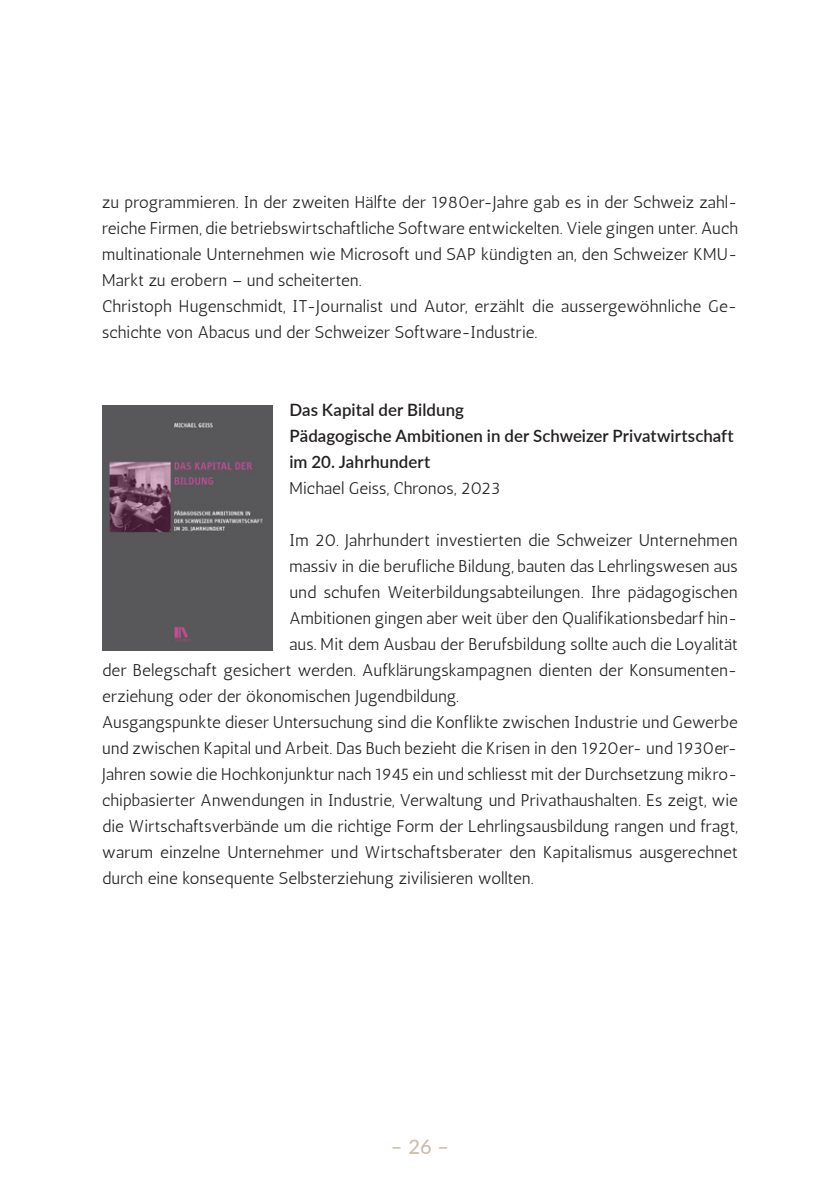
<style>
.page{position:relative;width:840px;height:1191px;background:#fff}
.page>*{position:absolute;margin:0;border:0;box-sizing:border-box;transform-origin:0 0}
.t1{font:500 20px "Lato";color:#cbbeb0}
.t2{font:17px/26px "Antic";letter-spacing:.01em;color:#231f20}
.t3{font:600 17px/26px "Lato";letter-spacing:.005em;color:#231f20}
</style>
<div class="page">
<img style="left:102px;top:405px;width:170px;height:245px">
<p class="t2" style="left:102px;top:189px;width:637px">zu programmieren. In der zweiten Hälfte der 1980er-Jahre gab es in der Schweiz zahl&shy;reiche Firmen, die betriebswirtschaftliche Software entwickelten. Viele gingen unter. Auch multinationale Unternehmen wie Microsoft und SAP kündigten an, den Schweizer KMU-Markt zu erobern – und scheiterten.<br>Christoph Hugenschmidt, IT-Journalist und Autor, erzählt die aussergewöhnliche Ge&shy;schichte von Abacus und der Schweizer Software-Industrie.</p>
<p class="t3" style="left:289px;top:396px;width:445px">Das Kapital der Bildung<br>Pädagogische Ambitionen in der Schweizer Privatwirtschaft im 20. Jahrhundert</p>
<p class="t2" style="left:289px;top:475px;width:212px">Michael Geiss, Chronos, 2023</p>
<p class="t2" style="left:289px;top:527px;width:449px">Im 20. Jahrhundert investierten die Schweizer Unternehmen</p>
<p class="t2" style="left:289px;top:553px;width:449px">massiv in die berufliche Bildung, bauten das Lehrlingswesen aus</p>
<p class="t2" style="left:289px;top:579px;width:449px">und schufen Weiterbildungsabteilungen. Ihre pädagogischen</p>
<p class="t2" style="left:289px;top:605px;width:449px">Ambitionen gingen aber weit über den Qualifikationsbedarf hin-</p>
<p class="t2" style="left:289px;top:631px;width:449px">aus. Mit dem Ausbau der Berufsbildung sollte auch die Loyalität</p>
<p class="t2" style="left:102px;top:657px;width:636px">der Belegschaft gesichert werden. Aufklärungskampagnen dienten der Konsumenten-</p>
<p class="t2" style="left:102px;top:683px;width:358px">erziehung oder der ökonomischen Jugendbildung.</p>
<p class="t2" style="left:102px;top:709px;width:636px">Ausgangspunkte dieser Untersuchung sind die Konflikte zwischen Industrie und Gewerbe</p>
<p class="t2" style="left:102px;top:735px;width:636px">und zwischen Kapital und Arbeit. Das Buch bezieht die Krisen in den 1920er- und 1930er-</p>
<p class="t2" style="left:102px;top:761px;width:636px">Jahren sowie die Hochkonjunktur nach 1945 ein und schliesst mit der Durchsetzung mikro-</p>
<p class="t2" style="left:102px;top:787px;width:636px">chipbasierter Anwendungen in Industrie, Verwaltung und Privathaushalten. Es zeigt, wie</p>
<p class="t2" style="left:102px;top:813px;width:636px">die Wirtschaftsverbände um die richtige Form der Lehrlingsausbildung rangen und fragt,</p>
<p class="t2" style="left:102px;top:839px;width:636px">warum einzelne Unternehmer und Wirtschaftsberater den Kapitalismus ausgerechnet</p>
<p class="t2" style="left:102px;top:865px;width:432px">durch eine konsequente Selbsterziehung zivilisieren wollten.</p>
<p class="t1" style="left:390px;top:1131px;width:60px">– 26 –</p>
</div>
